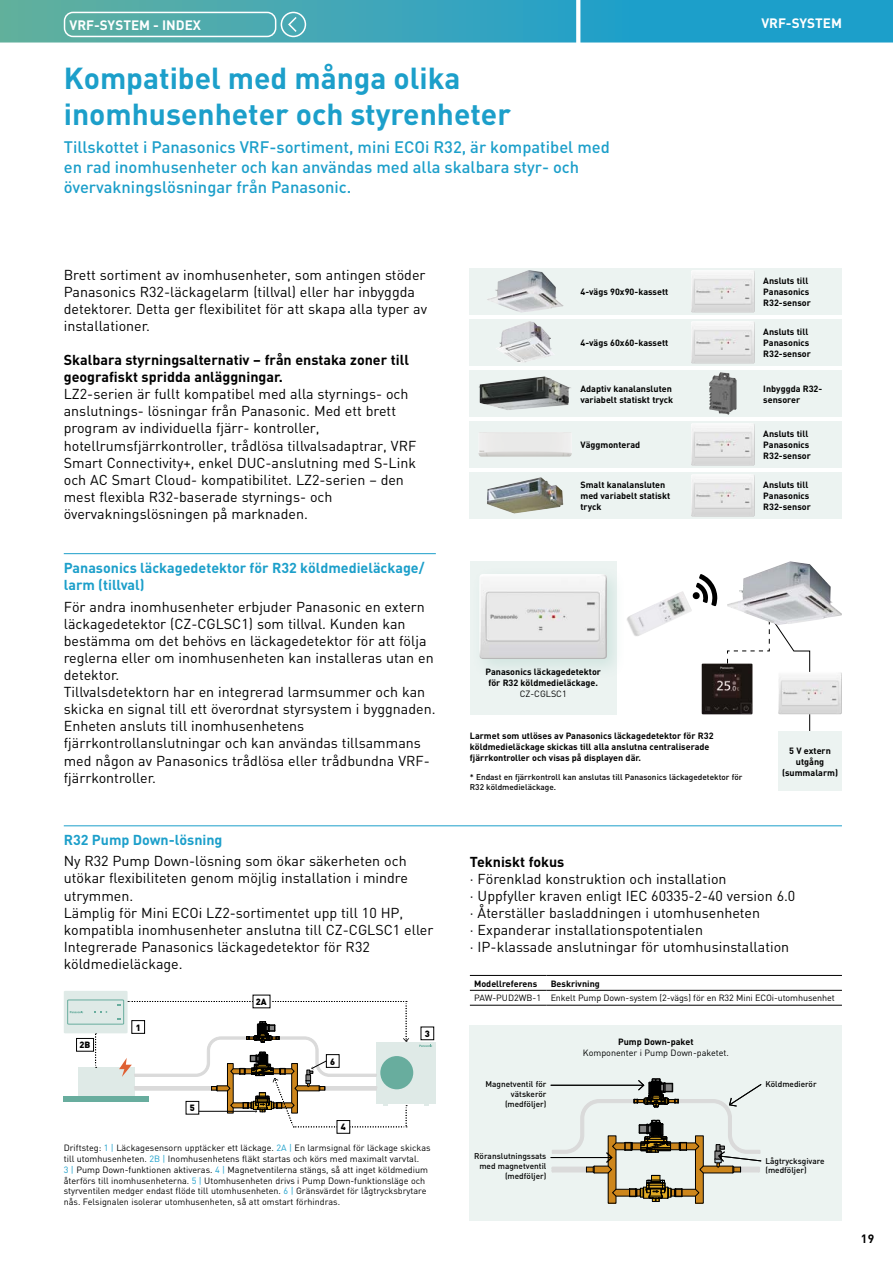
<style>
.page{position:relative;width:893px;height:1263px;background:#fff}
.page>*{position:absolute;margin:0;border:0;box-sizing:border-box;transform-origin:0 0}
.t1{font:700 30px/36px "DIN";color:#1c9fca}
.t2{font:500 16.5px/19.8px "DIN";color:#1c9fca}
.t3{font:14.25px/17.1px "DIN";color:#000}
.t4{font:700 14.25px/17.1px "DIN";color:#000}
.t5{font:700 14.25px/17.1px "DIN";color:#1c9fca}
.t6{font:700 13.5px "DIN";color:#fff}
.t7{font:700 12px "DIN";color:#000}
.t8{font:9px/10.8px "DIN";color:#000}
.t9{font:700 9px/10.8px "DIN";color:#000}
.t10{font:900 9px "DIN";color:#000}
.t11{font:500 8.25px/9.9px "DIN";color:#000}
.s1{color:#1c9fca}
</style>
<div class="page">
<div style="left:470px;top:268px;width:372px;height:47px;background:#ecf3f1"></div>
<div style="left:470px;top:370px;width:372px;height:47px;background:#ecf3f1"></div>
<div style="left:470px;top:319px;width:372px;height:47px;background:#ecf3f1"></div>
<div style="left:470px;top:421px;width:372px;height:47px;background:#ecf3f1"></div>
<div style="left:470px;top:472px;width:372px;height:47px;background:#ecf3f1"></div>
<img style="left:691px;top:270px;width:64px;height:42px">
<img style="left:691px;top:321px;width:64px;height:43px">
<img style="left:709px;top:372px;width:27px;height:43px">
<img style="left:691px;top:423px;width:64px;height:43px">
<img style="left:691px;top:474px;width:64px;height:43px">
<img style="left:487px;top:270px;width:76px;height:43px">
<img style="left:508px;top:321px;width:21px;height:8px">
<img style="left:478px;top:432px;width:94px;height:25px">
<img style="left:487px;top:477px;width:76px;height:36px">
<img style="left:479px;top:376px;width:92px;height:34px">
<div style="left:470px;top:561px;width:147px;height:153px;background:#ecf3f1"></div>
<hr style="left:64px;top:553px;width:372px;height:1px;background:#1c9fca">
<div style="left:472px;top:566px;width:155px;height:113px;background:#68ad9e;opacity:.2"></div>
<img style="left:479px;top:574px;width:128px;height:85px">
<svg style="left:727px;top:625px;width:83px;height:106px"></svg>
<img style="left:778px;top:672px;width:64px;height:42px">
<div style="left:778px;top:731px;width:64px;height:60px;background:#ecf3f1"></div>
<img style="left:702px;top:663px;width:51px;height:51px">
<img style="left:626px;top:591px;width:66px;height:46px">
<img style="left:727px;top:561px;width:115px;height:64px">
<svg style="left:693px;top:574px;width:24px;height:32px"></svg>
<div style="left:376px;top:1042px;width:60px;height:61px;background:#dfeae7"></div>
<svg style="left:419px;top:1045px;width:13px;height:2px"></svg>
<svg style="left:424px;top:1103px;width:5px;height:3px"></svg>
<div style="left:380px;top:1056px;width:33px;height:33px;background:#68ad9e;border-radius:50%"></div>
<div style="left:64px;top:1096px;width:85px;height:5px;background:#68ad9e"></div>
<div style="left:64px;top:991px;width:64px;height:42px;background:#dfeae7"></div>
<div style="left:337px;top:1120px;width:13px;height:14px;border:1px solid #000"></div>
<svg style="left:67px;top:999px;width:342px;height:128px"></svg>
<div style="left:470px;top:1025px;width:372px;height:195px;background:#ecf3f1"></div>
<div style="left:608px;top:1135px;width:8px;height:68px;border:1px solid #000"></div>
<hr style="left:470px;top:975px;width:76px;height:1px;background:#000">
<hr style="left:546px;top:975px;width:296px;height:1px;background:#000">
<hr style="left:470px;top:990px;width:76px;height:1px;background:#000">
<hr style="left:546px;top:990px;width:296px;height:1px;background:#000">
<hr style="left:470px;top:1005px;width:76px;height:1px;background:#000">
<hr style="left:546px;top:1005px;width:296px;height:1px;background:#000">
<hr style="left:64px;top:825px;width:778px;height:1px;background:#1c9fca">
<svg style="left:551px;top:1078px;width:211px;height:124px"></svg>
<svg style="left:0;top:0;width:893px;height:43px;background:#3ea8bd"></svg>
<p class="t6" style="left:70px;top:16px;width:133px">VRF-SYSTEM - INDEX</p>
<h1 class="t1" style="left:64px;top:59px;width:449px">Kompatibel med många olika inomhusenheter och styrenheter</h1>
<p class="t2" style="left:64px;top:137px;width:548px">Tillskottet i Panasonics VRF-sortiment, mini ECOi R32, är kompatibel med en rad inomhusenheter och kan användas med alla skalbara styr- och övervakningslösningar från Panasonic.</p>
<p class="t6" style="left:761px;top:15px;width:82px">VRF-SYSTEM</p>
<p class="t3" style="left:64px;top:266px;width:365px">Brett sortiment av inomhusenheter, som antingen stöder Panasonics R32-läckagelarm (tillval) eller har inbyggda detektorer. Detta ger flexibilitet för att skapa alla typer av installationer.</p>
<p class="t4" style="left:64px;top:351px;width:347px">Skalbara styrningsalternativ – från enstaka zoner till geografiskt spridda anläggningar.</p>
<p class="t3" style="left:64px;top:385px;width:354px">LZ2-serien är fullt kompatibel med alla styrnings- och anslutnings- lösningar från Panasonic. Med ett brett program av individuella fjärr- kontroller, hotellrumsfjärrkontroller, trådlösa tillvalsadaptrar, VRF Smart Connectivity+, enkel DUC-anslutning med S‑Link och AC Smart Cloud- kompatibilitet. LZ2-serien – den mest flexibla R32-baserade styrnings- och övervakningslösningen på marknaden.</p>
<p class="t5" style="left:64px;top:559px;width:362px">Panasonics läckagedetektor för R32 köldmedieläckage/ larm (tillval)</p>
<p class="t3" style="left:64px;top:598px;width:373px">För andra inomhusenheter erbjuder Panasonic en extern läckagedetektor (CZ-CGLSC1) som tillval. Kunden kan bestämma om det behövs en läckagedetektor för att följa reglerna eller om inomhusenheten kan installeras utan en detektor.<br>Tillvalsdetektorn har en integrerad larmsummer och kan skicka en signal till ett överordnat styrsystem i byggnaden.<br>Enheten ansluts till inomhusenhetens fjärrkontrollanslutningar och kan användas tillsammans med någon av Panasonics trådlösa eller trådbundna VRF&shy;fjärrkontroller.</p>
<p class="t5" style="left:64px;top:831px;width:160px">R32 Pump Down-lösning</p>
<p class="t9" style="left:580px;top:286px;width:89px">4-vägs 90x90-kassett</p>
<p class="t9" style="left:580px;top:337px;width:89px">4-vägs 60x60-kassett</p>
<p class="t9" style="left:580px;top:383px;width:94px">Adaptiv kanalansluten variabelt statiskt tryck</p>
<p class="t9" style="left:580px;top:439px;width:61px">Väggmonterad</p>
<p class="t9" style="left:580px;top:479px;width:91px">Smalt kanalansluten med variabelt statiskt tryck</p>
<p class="t9" style="left:763px;top:275px;width:49px">Ansluts till<br>Panasonics<br>R32-sensor</p>
<p class="t9" style="left:763px;top:326px;width:49px">Ansluts till<br>Panasonics<br>R32-sensor</p>
<p class="t9" style="left:763px;top:383px;width:61px">Inbyggda R32- sensorer</p>
<p class="t9" style="left:763px;top:428px;width:49px">Ansluts till<br>Panasonics<br>R32-sensor</p>
<p class="t9" style="left:763px;top:479px;width:49px">Ansluts till<br>Panasonics<br>R32-sensor</p>
<p class="t9" style="left:485px;top:666px;width:117px;text-align:center">Panasonics läckagedetektor för R32 köldmedieläckage.</p>
<p class="t8" style="left:520px;top:688px;width:49px">CZ-CGLSC1</p>
<p class="t9" style="left:470px;top:730px;width:245px">Larmet som utlöses av Panasonics läckagedetektor för R32 köldmedieläckage skickas till alla anslutna centraliserade fjärrkontroller och visas på displayen där.</p>
<p class="t11" style="left:470px;top:772px;width:274px">* Endast en fjärrkontroll kan anslutas till Panasonics läckagedetektor för<br>R32 köldmedieläckage.</p>
<p class="t9" style="left:782px;top:745px;width:57px;text-align:center">5 V extern utgång (summalarm)</p>
<p class="t3" style="left:64px;top:852px;width:371px">Ny R32 Pump Down-lösning som ökar säkerheten och utökar flexibiliteten genom möjlig installation i mindre utrymmen.<br>Lämplig för Mini ECOi LZ2-sortimentet upp till 10 HP, kompatibla inomhusenheter anslutna till CZ-CGLSC1 eller Integrerade Panasonics läckagedetektor för R32 köldmedieläckage.</p>
<p class="t4" style="left:470px;top:852px;width:96px">Tekniskt fokus</p>
<p class="t3" style="left:470px;top:870px;width:327px">· Förenklad konstruktion och installation<br>· Uppfyller kraven enligt IEC 60335-2-40 version 6.0 · Återställer basladdningen i utomhusenheten<br>· Expanderar installationspotentialen<br>· IP-klassade anslutningar för utomhusinstallation</p>
<p class="t9" style="left:474px;top:977px;width:65px">Modellreferens</p>
<p class="t9" style="left:551px;top:977px;width:51px">Beskrivning</p>
<p class="t8" style="left:474px;top:992px;width:362px">PAW-PUD2WB-1 Enkelt Pump Down-system (2-vägs) för en R32 Mini ECOi-utomhusenhet</p>
<p class="t10" style="left:256px;top:996px;width:12px">2A</p>
<p class="t10" style="left:79px;top:1039px;width:12px">2B</p>
<p class="t10" style="left:136px;top:1021px;width:7px">1</p>
<p class="t10" style="left:190px;top:1102px;width:7px">5</p>
<p class="t10" style="left:330px;top:1055px;width:7px">6</p>
<p class="t10" style="left:341px;top:1121px;width:7px">4</p>
<p class="t10" style="left:425px;top:1028px;width:7px">3</p>
<p class="t8" style="left:64px;top:1142px;width:368px">Driftsteg: <span class="s1">1 |</span> Läckagesensorn upptäcker ett läckage. <span class="s1">2A |</span> En larmsignal för läckage skickas till utomhusenheten. <span class="s1">2B |</span> Inomhusenhetens fläkt startas och körs med maximalt varvtal.<br><span class="s1">3 |</span> Pump Down-funktionen aktiveras. <span class="s1">4 |</span> Magnetventilerna stängs, så att inget köldmedium återförs till inomhusenheterna. <span class="s1">5 |</span> Utomhusenheten drivs i Pump Down-funktionsläge och styrventilen medger endast flöde till utomhusenheten. <span class="s1">6 |</span> Gränsvärdet för lågtrycksbrytare nås. Felsignalen isolerar utomhusenheten, så att omstart förhindras.</p>
<p class="t9" style="left:618px;top:1036px;width:77px">Pump Down-paket</p>
<p class="t8" style="left:583px;top:1047px;width:148px">Komponenter i Pump Down-paketet.</p>
<p class="t11" style="left:485px;top:1079px;width:63px;text-align:right">Magnetventil för vätskerör (medföljer)</p>
<p class="t11" style="left:765px;top:1079px;width:53px">Köldmedierör</p>
<p class="t11" style="left:474px;top:1151px;width:74px;text-align:right">Röranslutningssats med magnetventil (medföljer)</p>
<p class="t11" style="left:765px;top:1155px;width:61px">Lågtrycksgivare (medföljer)</p>
<p class="t7" style="left:861px;top:1231px;width:15px">19</p>
</div>
